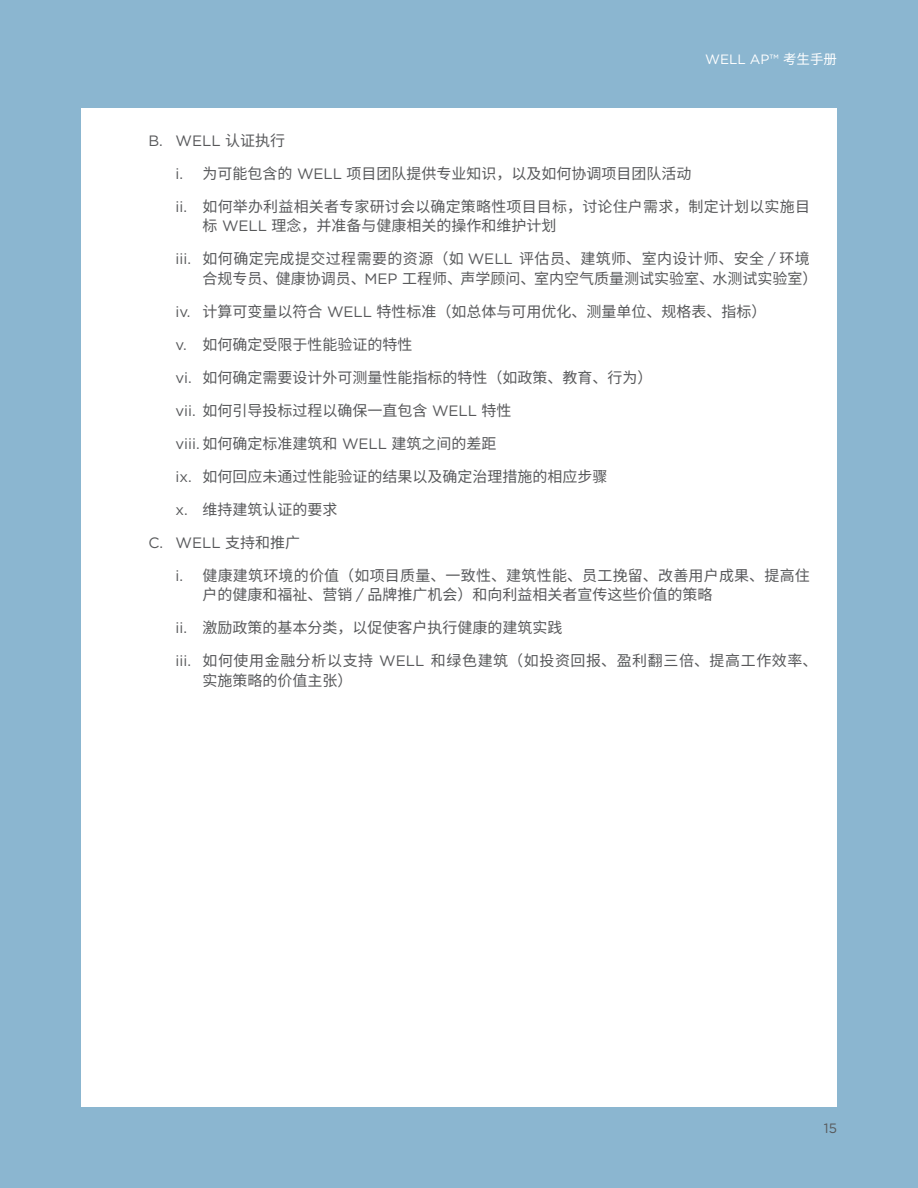
<style>
.page{position:relative;width:918px;height:1188px;background:#8bb6d0}
.page>*{position:absolute;margin:0;border:0;box-sizing:border-box;transform-origin:0 0}
.LEVEL_2{font:15px/19.5px "Noto Sans CJ Ksc";color:#57585a}
.LEVEL_2-2{font:15px/19.5px "Noto Sans CJ Ksc";letter-spacing:.04em;color:#57585a}
.LEVEL_1{font:15px "Gotham";color:#57585a}
.t1{font:13.5px "Gotham";color:#fff}
.t2{font:13.5px "Gotham";color:#57585a}
.s1{font-family:"Noto Sans CJ Ksc"}
.s2{font-family:"Gotham"}
</style>
<div class="page">
<div style="left:81px;top:108px;width:756px;height:999px;background:#fff"></div>
<p class="t1" style="left:705px;top:50px;width:133px">WELL AP™ <span class="s1">考生手册</span></p>
<p class="LEVEL_1" style="left:148px;top:131px;width:138px">B. WELL <span class="s1">认证执行</span></p>
<p class="LEVEL_2" style="left:176px;top:164px;width:518px"><span class="s2">i.</span> 为可能包含的 <span class="s2">WELL</span> 项目团队提供专业知识，以及如何协调项目团队活动</p>
<p class="LEVEL_2" style="left:202px;top:197px;width:609px;text-indent:-27px"><span class="s2">ii.</span> 如何举办利益相关者专家研讨会以确定策略性项目目标，讨论住户需求，制定计划以实施目标 <span class="s2">WELL</span> 理念，并准备与健康相关的操作和维护计划</p>
<p class="LEVEL_2" style="left:202px;top:250px;width:617px;text-indent:-27px"><span class="s2">iii.</span> 如何确定完成提交过程需要的资源（如 <span class="s2">WELL</span> 评估员、建筑师、室内设计师、安全 <span class="s2">/</span> 环境合规专员、健康协调员、<span class="s2">MEP</span> 工程师、声学顾问、室内空气质量测试实验室、水测试实验室）</p>
<p class="LEVEL_2" style="left:176px;top:302px;width:593px"><span class="s2">iv.</span> 计算可变量以符合 <span class="s2">WELL</span> 特性标准（如总体与可用优化、测量单位、规格表、指标）</p>
<p class="LEVEL_2" style="left:176px;top:335px;width:238px"><span class="s2">v.</span> 如何确定受限于性能验证的特性</p>
<p class="LEVEL_2" style="left:176px;top:368px;width:478px"><span class="s2">vi.</span> 如何确定需要设计外可测量性能指标的特性（如政策、教育、行为）</p>
<p class="LEVEL_2" style="left:176px;top:401px;width:338px"><span class="s2">vii.</span> 如何引导投标过程以确保一直包含 <span class="s2">WELL</span> 特性</p>
<p class="LEVEL_2" style="left:176px;top:434px;width:323px"><span class="s2">viii.</span> 如何确定标准建筑和 <span class="s2">WELL</span> 建筑之间的差距</p>
<p class="LEVEL_2" style="left:176px;top:467px;width:433px"><span class="s2">ix.</span> 如何回应未通过性能验证的结果以及确定治理措施的相应步骤</p>
<p class="LEVEL_2" style="left:176px;top:500px;width:163px"><span class="s2">x.</span> 维持建筑认证的要求</p>
<p class="LEVEL_1" style="left:148px;top:533px;width:153px">C. WELL <span class="s1">支持和推广</span></p>
<p class="LEVEL_2" style="left:202px;top:566px;width:609px;text-indent:-27px"><span class="s2">i.</span> 健康建筑环境的价值（如项目质量、一致性、建筑性能、员工挽留、改善用户成果、提高住户的健康和福祉、营销 <span class="s2">/</span> 品牌推广机会）和向利益相关者宣传这些价值的策略</p>
<p class="LEVEL_2" style="left:176px;top:619px;width:388px"><span class="s2">ii.</span> 激励政策的基本分类，以促使客户执行健康的建筑实践</p>
<p class="LEVEL_2-2" style="left:202px;top:652px;width:617px;text-indent:-27px"><span class="s2">iii.</span> 如何使用金融分析以支持 <span class="s2">WELL</span> 和绿色建筑（如投资回报、盈利翻三倍、提高工作效率、实施策略的价值主张）</p>
<p class="t2" style="left:824px;top:1120px;width:15px">15</p>
</div>
